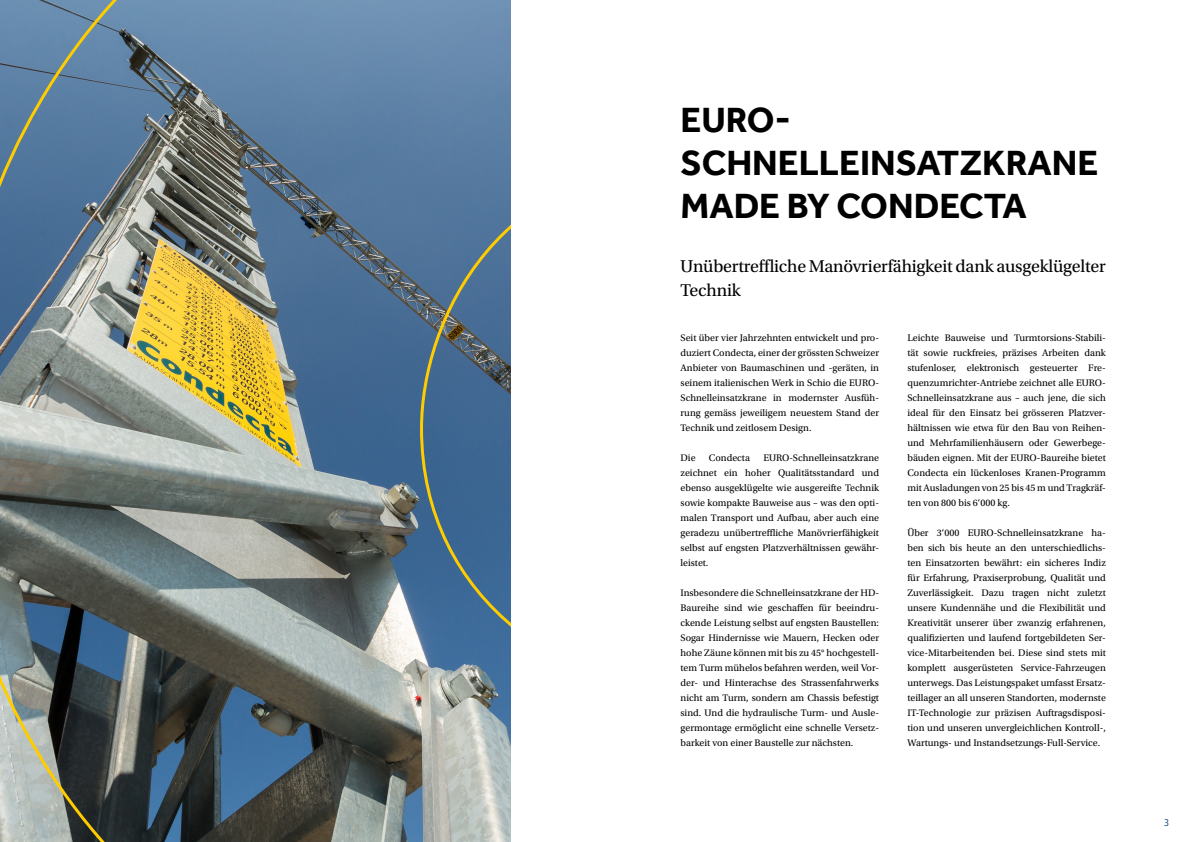
<style>
.page{position:relative;width:1191px;height:842px;background:#fff}
.page>*{position:absolute;margin:0;border:0;box-sizing:border-box;transform-origin:0 0}
.t1{font:700 36px/43.2px "Effra";color:#000}
.t2{font:18px/24px "Utopia Std";letter-spacing:-.01em;color:#000}
.t3{font:10px/15px "Utopia Std";color:#000;text-align:justify}
.t4{font:10px "Quay Sans ITC Com";color:#023b7e}
</style>
<div class="page">
<img style="left:0;top:0;width:510px;height:842px">
<h1 class="t1" style="left:680px;top:98px;width:419px">EURO-<br>SCHNELLEINSATZKRANE<br>MADE BY CONDECTA</h1>
<h2 class="t2" style="left:680px;top:254px;width:427px">Unübertreffliche Manövrierfähigkeit dank ausgeklügelter<br>Technik</h2>
<p class="t3" style="left:680px;top:331px;width:200px">Seit über vier Jahrzehnten entwickelt und pro&shy;duziert Condecta, einer der grössten Schweizer Anbieter von Baumaschinen und -geräten, in seinem italienischen Werk in Schio die EURO-Schnelleinsatzkrane in modernster Ausfüh&shy;rung gemäss jeweiligem neuestem Stand der Technik und zeitlosem Design.</p>
<p class="t3" style="left:680px;top:451px;width:17px">Die</p>
<p class="t3" style="left:709px;top:451px;width:43px">Condecta</p>
<p class="t3" style="left:907px;top:331px;width:200px">Leichte Bauweise und Turmtorsions-Stabili&shy;tät sowie ruckfreies, präzises Arbeiten dank stufenloser, elektronisch gesteuerter Fre&shy;quenzumrichter-Antriebe zeichnet alle EURO-Schnelleinsatzkrane aus – auch jene, die sich ideal für den Einsatz bei grösseren Platzver&shy;hältnissen wie etwa für den Bau von Reihen&shy;und Mehrfamilienhäusern oder Gewerbege&shy;bäuden eignen. Mit der EURO-Baureihe bietet Condecta ein lückenloses Kranen-Programm mit Ausladungen von 25 bis 45 m und Tragkräf&shy;ten von 800 bis 6‘000 kg.</p>
<p class="t3" style="left:907px;top:526px;width:200px">Über 3‘000 EURO-Schnelleinsatzkrane ha&shy;ben sich bis heute an den unterschiedlichs&shy;ten Einsatzorten bewährt: ein sicheres Indiz für Erfahrung, Praxiserprobung, Qualität und Zuverlässigkeit. Dazu tragen nicht zuletzt unsere Kundennähe und die Flexibilität und Kreativität unserer über zwanzig erfahrenen, qualifizierten und laufend fortgebildeten Ser&shy;vice-Mitarbeitenden bei. Diese sind stets mit komplett ausgerüsteten Service-Fahrzeugen unterwegs. Das Leistungspaket umfasst Ersatz&shy;teillager an all unseren Standorten, modernste IT-Technologie zur präzisen Auftragsdisposi&shy;tion und unseren unvergleichlichen Kontroll-, Wartungs- und Instandsetzungs-Full-Service.</p>
<p class="t3" style="left:680px;top:451px;width:200px;text-indent:83px">EURO-Schnelleinsatzkrane zeichnet ein hoher Qualitätsstandard und ebenso ausgeklügelte wie ausgereifte Technik sowie kompakte Bauweise aus – was den opti&shy;malen Transport und Aufbau, aber auch eine geradezu unübertreffliche Manövrierfähigkeit selbst auf engsten Platzverhältnissen gewähr&shy;leistet.</p>
<p class="t3" style="left:680px;top:586px;width:200px">Insbesondere die Schnelleinsatzkrane der HD-Baureihe sind wie geschaffen für beeindru&shy;ckende Leistung selbst auf engsten Baustellen:<br>Sogar Hindernisse wie Mauern, Hecken oder hohe Zäune können mit bis zu 45° hochgestell&shy;tem Turm mühelos befahren werden, weil Vor&shy;der- und Hinterachse des Strassenfahrwerks nicht am Turm, sondern am Chassis befestigt sind. Und die hydraulische Turm- und Ausle&shy;germontage ermöglicht eine schnelle Versetz&shy;barkeit von einer Baustelle zur nächsten.</p>
<p class="t4" style="left:1163px;top:817px;width:7px">3</p>
</div>
